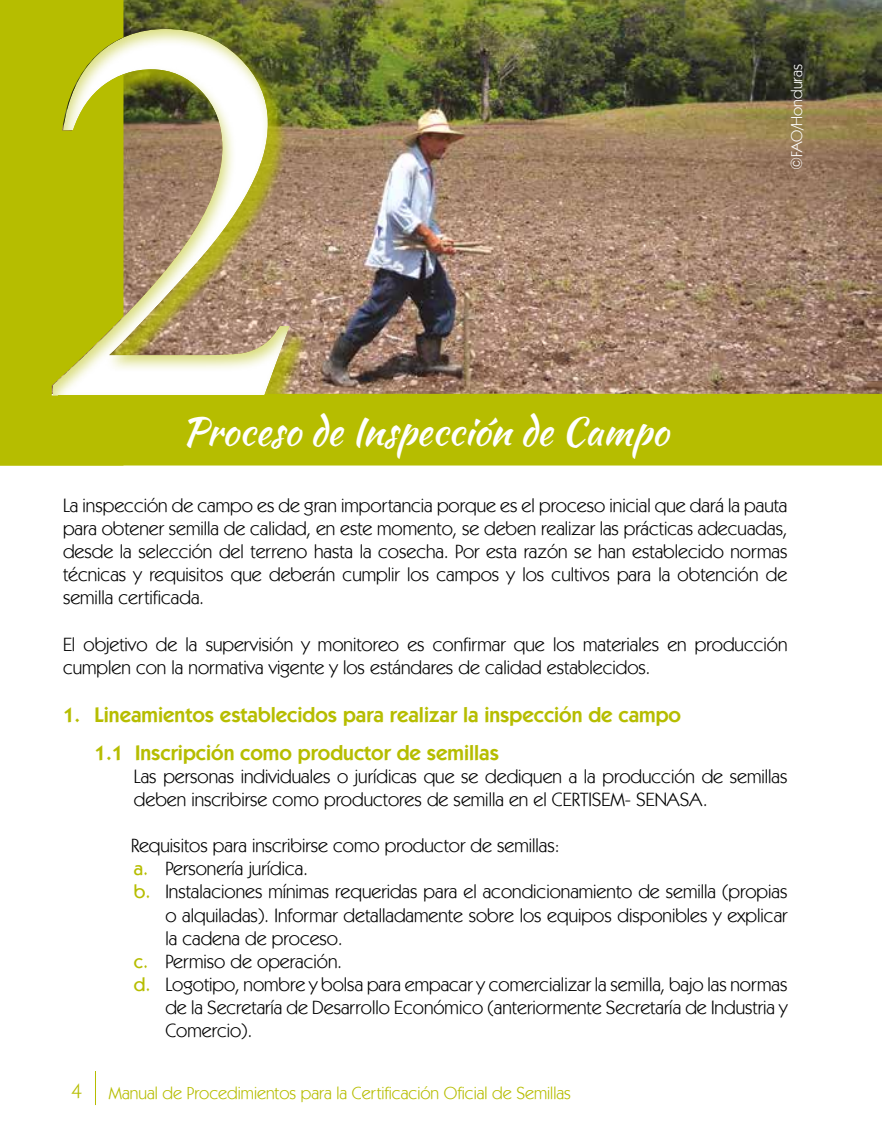
<style>
.page{position:relative;width:882px;height:1134px;background:#fff}
.page>*{position:absolute;margin:0;border:0;box-sizing:border-box;transform-origin:0 0}
.t1{font:38.5px "Kaushan Script";color:#fff}
.t2{font:600 21px/37.8px "Kabel IT Cby BT";color:#b6bd00}
.t3{font:21px "Kabel IT Cby BT";color:#b6bd00}
.t4{font:19.25px/23.1px "Kabel IT Cby BT";color:#000}
.t5{font:17.5px "Kabel IT Cby BT";color:#b6bd00}
.t6{font:15.75px "Kabel IT Cby BT";color:#fff}
.s1{font-weight:500;color:#b6bd00}
</style>
<div class="page">
<hr style="left:95px;top:1071px;width:1px;height:34px;background:#b6bd00">
<img style="left:0;top:0;width:882px;height:466px">
<div style="left:55px;top:32px;width:256px;height:385px;background:#b6bd00;opacity:.75"></div>
<div style="left:52px;top:29px;width:240px;height:369px;background:#b6bd00;opacity:.5"></div>
<p class="t6" style="left:787px;top:170px;width:107px;rotate:-90deg">©FAO/Honduras</p>
<h1 class="t1" style="left:182px;top:403px;width:488px">Proceso de Inspección de Campo</h1>
<p class="t4" style="left:63px;top:494px;width:726px;text-align:justify">La inspección de campo es de gran importancia porque es el proceso inicial que dará la pauta para obtener semilla de calidad, en este momento, se deben realizar las prácticas adecuadas, desde la selección del terreno hasta la cosecha. Por esta razón se han establecido normas técnicas y requisitos que deberán cumplir los campos y los cultivos para la obtención de semilla certificada.</p>
<p class="t4" style="left:63px;top:632px;width:726px">El objetivo de la supervisión y monitoreo es confirmar que los materiales en producción cumplen con la normativa vigente y los estándares de calidad establecidos.</p>
<p class="t2" style="left:94px;top:696px;width:588px;text-indent:-32px">1. Lineamientos establecidos para realizar la inspección de campo<br>1.1 Inscripción como productor de semillas</p>
<p class="t4" style="left:134px;top:764px;width:655px">Las personas individuales o jurídicas que se dediquen a la producción de semillas deben inscribirse como productores de semilla en el CERTISEM- SENASA.</p>
<p class="t4" style="left:131px;top:834px;width:430px">Requisitos para inscribirse como productor de semillas:</p>
<p class="t4" style="left:134px;top:857px;width:175px"><span class="s1">a.</span> Personería jurídica.</p>
<p class="t4" style="left:134px;top:880px;width:655px"><span class="s1">b.</span> Instalaciones mínimas requeridas para el acondicionamiento de semilla (propias</p>
<p class="t4" style="left:165px;top:903px;width:624px">o alquiladas). Informar detalladamente sobre los equipos disponibles y explicar</p>
<p class="t4" style="left:165px;top:926px;width:179px">la cadena de proceso.</p>
<p class="t4" style="left:134px;top:949px;width:209px"><span class="s1">c.</span> Permiso de operación.</p>
<p class="t4" style="left:134px;top:972px;width:655px"><span class="s1">d.</span> Logotipo, nombre y bolsa para empacar y comercializar la semilla, bajo las normas</p>
<p class="t4" style="left:165px;top:995px;width:624px">de la Secretaría de Desarrollo Económico (anteriormente Secretaría de Industria y</p>
<p class="t4" style="left:165px;top:1019px;width:88px">Comercio).</p>
<p class="t3" style="left:71px;top:1078px;width:13px">4</p>
<p class="t5" style="left:109px;top:1082px;width:463px">Manual de Procedimientos para la Certificación Oficial de Semillas</p>
</div>
